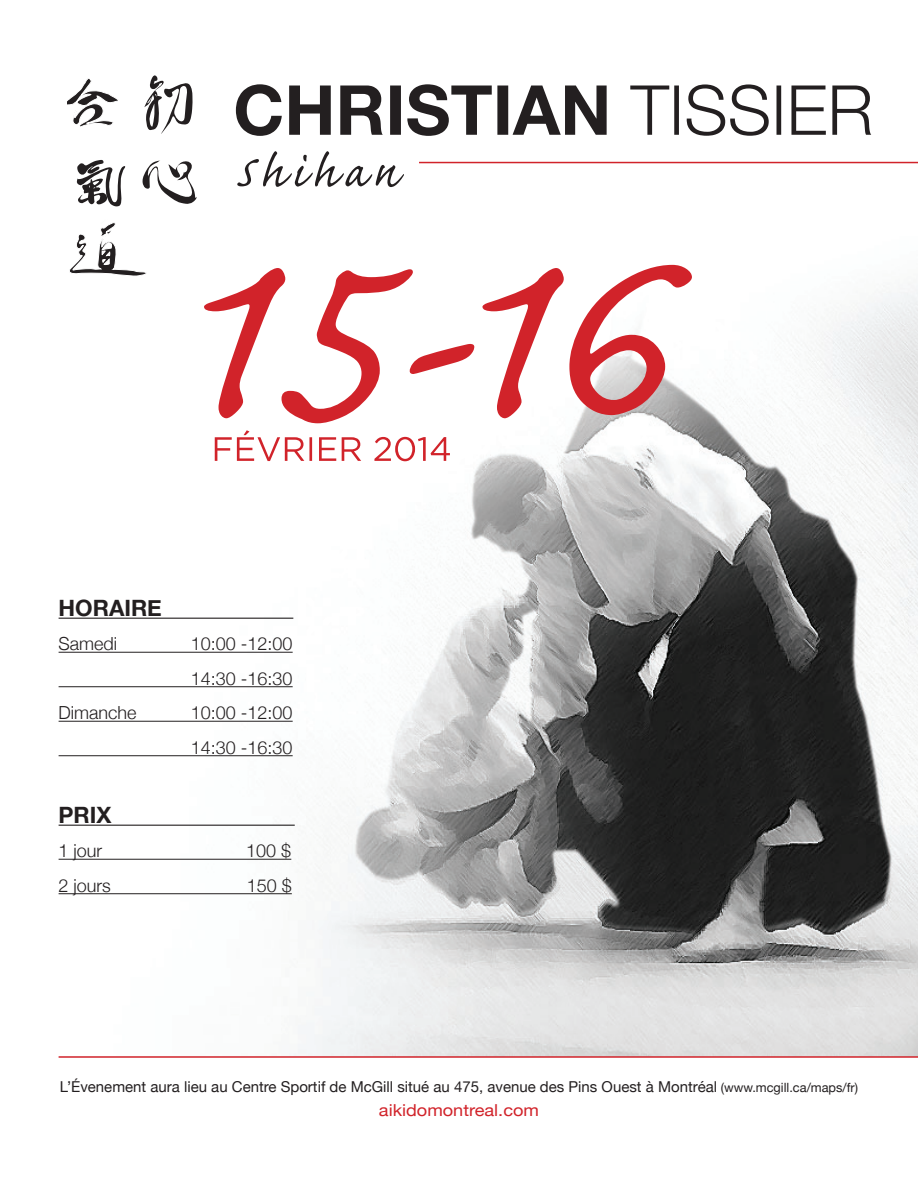
<style>
.page{position:relative;width:918px;height:1188px;background:#fff}
.page>*{position:absolute;margin:0;border:0;box-sizing:border-box;transform-origin:0 0}
.t1{font:700 22.5px "Helvetica Neue";color:#231f20}
.t2{font:300 18px/34.5px "Helvetica Neue";color:#231f20}
.t3{font:16.5px "Helvetica Neue";color:#d1232a;scale:1.1 1}
.t4{font:15px "Helvetica Neue";color:#231f20}
.s1{font-size:12.75px}
</style>
<div class="page">
<img style="left:58px;top:264px;width:860px;height:792px">
<svg style="left:236px;top:84px;width:635px;height:52px"></svg>
<svg style="left:215px;top:430px;width:235px;height:31px"></svg>
<svg style="left:237px;top:151px;width:167px;height:36px"></svg>
<hr style="left:419px;top:162px;width:499px;height:1px;background:#d1232a">
<svg style="left:142px;top:161px;width:55px;height:43px"></svg>
<svg style="left:144px;top:75px;width:49px;height:59px"></svg>
<svg style="left:68px;top:78px;width:50px;height:49px"></svg>
<svg style="left:68px;top:222px;width:79px;height:54px"></svg>
<svg style="left:77px;top:160px;width:49px;height:47px"></svg>
<hr style="left:59px;top:618px;width:234px;height:1px;background:#231f20">
<hr style="left:59px;top:652px;width:234px;height:1px;background:#231f20">
<hr style="left:59px;top:686px;width:234px;height:1px;background:#231f20">
<hr style="left:59px;top:721px;width:234px;height:1px;background:#231f20">
<hr style="left:59px;top:755px;width:234px;height:1px;background:#231f20">
<hr style="left:59px;top:825px;width:236px;height:1px;background:#231f20">
<hr style="left:59px;top:859px;width:232px;height:1px;background:#231f20">
<hr style="left:59px;top:893px;width:233px;height:1px;background:#231f20">
<hr style="left:59px;top:1056px;width:859px;height:2px;background:#d1232a">
<svg style="left:204px;top:265px;width:488px;height:158px"></svg>
<h1 class="t1" style="left:59px;top:594px;width:105px">HORAIRE</h1>
<p class="t2" style="left:59px;top:626px;width:60px">Samedi</p>
<p class="t2" style="left:191px;top:626px;width:103px">10:00 -12:00<br>14:30 -16:30</p>
<p class="t2" style="left:59px;top:695px;width:80px">Dimanche</p>
<p class="t2" style="left:191px;top:695px;width:103px">10:00 -12:00<br>14:30 -16:30</p>
<h1 class="t1" style="left:59px;top:801px;width:54px">PRIX</h1>
<p class="t2" style="left:59px;top:833px;width:45px">1 jour</p>
<p class="t2" style="left:246px;top:833px;width:47px">100 $</p>
<p class="t2" style="left:59px;top:868px;width:54px">2 jours</p>
<p class="t2" style="left:247px;top:868px;width:47px">150 $</p>
<p class="t4" style="left:60px;top:1078px;width:800px">L’Évenement aura lieu au Centre Sportif de McGill situé au 475, avenue des Pins Ouest à Montréal <span class="s1">(www.mcgill.ca/maps/fr)</span></p>
<p class="t3" style="left:379px;top:1100px;width:147px">aikidomontreal.com</p>
</div>
